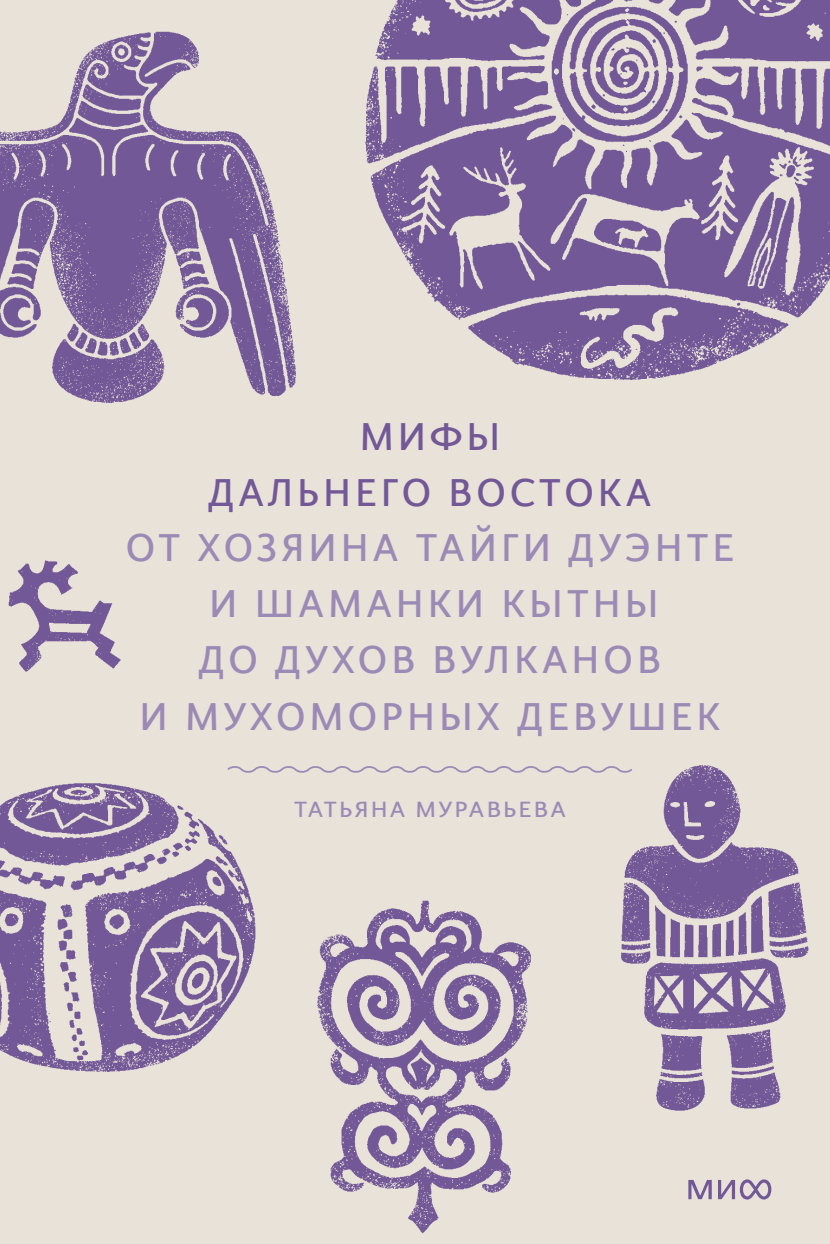
<style>
.page{position:relative;width:830px;height:1244px;background:#fff}
.page>*{position:absolute;margin:0;border:0;box-sizing:border-box;transform-origin:0 0}
.t1{font:43.65px/56.2px "Cinta";letter-spacing:.06em;color:#9c8ab6;text-align:center}
.t2{font:43.65px "Cinta";letter-spacing:.06em;color:#725897}
.t3{font:24.75px "Cinta";letter-spacing:.055em;color:#9c8ab6;scale:1.09 1}
</style>
<div class="page">
<div style="left:0;top:0;width:829px;height:1244px;background:#e9e2d8"></div>
<img style="left:365px;top:0;width:464px;height:380px">
<img style="left:0;top:31px;width:296px;height:372px">
<svg style="left:688px;top:1179px;width:83px;height:20px"></svg>
<img style="left:0;top:783px;width:249px;height:289px">
<img style="left:621px;top:765px;width:188px;height:346px">
<img style="left:249px;top:893px;width:282px;height:341px">
<svg style="left:227px;top:765px;width:407px;height:10px"></svg>
<img style="left:8px;top:560px;width:113px;height:112px">
<p class="t2" style="left:359px;top:411px;width:143px">МИФЫ</p>
<p class="t2" style="left:208px;top:467px;width:445px">ДАЛЬНЕГО ВОСТОКА</p>
<p class="t1" style="left:125px;top:520px;width:611px">ОТ ХОЗЯИНА ТАЙГИ ДУЭНТЕ<br>И ШАМАНКИ КЫТНЫ<br>ДО ДУХОВ ВУЛКАНОВ<br>И МУХОМОРНЫХ ДЕВУШЕК</p>
<p class="t3" style="left:293px;top:795px;width:251px">ТАТЬЯНА МУРАВЬЕВА</p>
</div>
